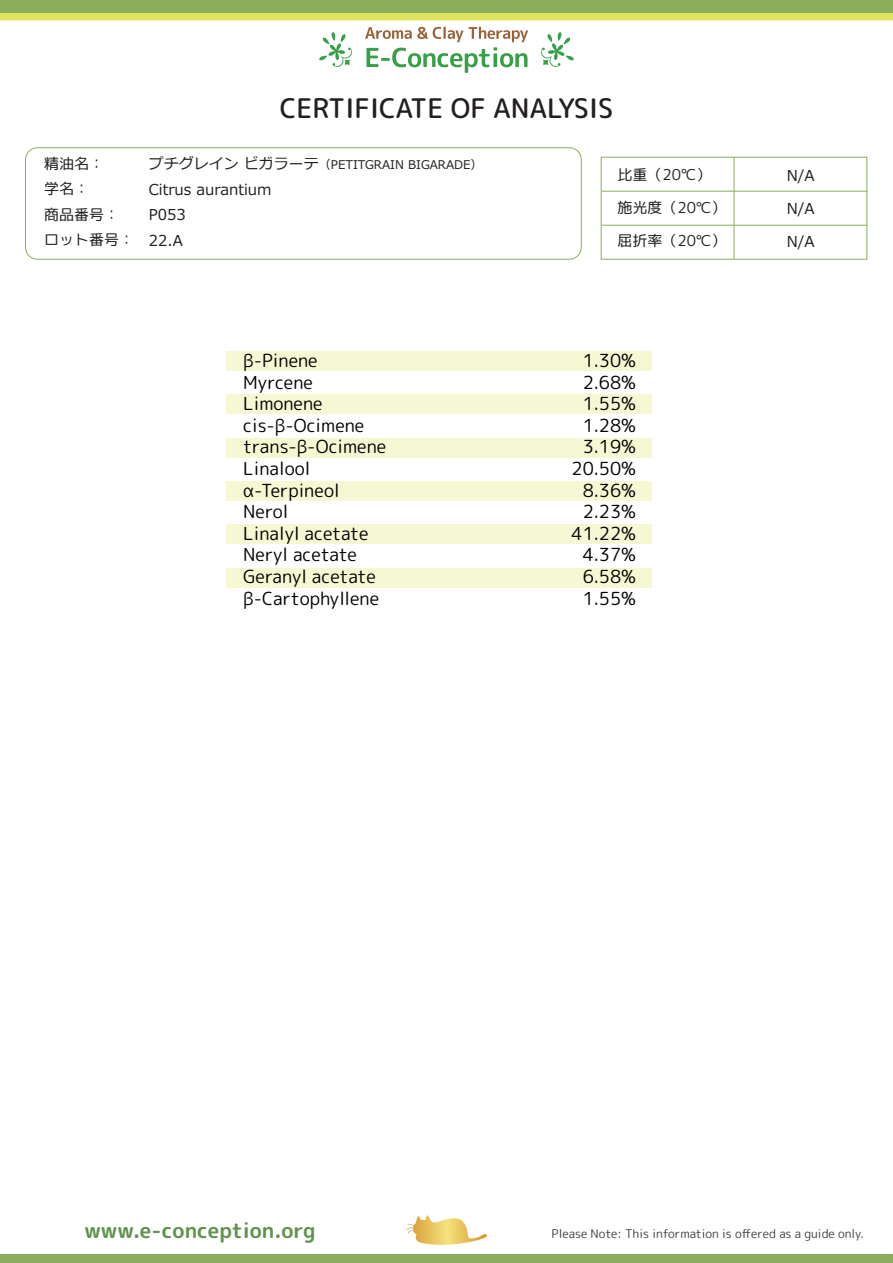
<style>
.page{position:relative;width:893px;height:1263px;background:#fff}
.page>*{position:absolute;margin:0;border:0;box-sizing:border-box;transform-origin:0 0}
.t1{font:27px "rounded mplus 1 c medium";color:#231f20}
.t2{font:21px "rounded mplus 1 c bold";color:#61934d}
.t3{font:18px/21.6px "rounded mplus 1 c regular";color:#000}
.t4{font:15px/25.5px "rounded mplus 1 c regular";color:#231f20}
.t5{font:15px/25.5px "Meiryo";color:#231f20}
.t6{font:12px "rounded mplus 1 c regular";color:#404041}
.t7{font:12px "Meiryo";color:#231f20}
.s1{font-size:15px}
</style>
<div class="page">
<div style="left:0;top:0;width:893px;height:15px;background:#8aae5b"></div>
<div style="left:0;top:13px;width:893px;height:7px;background:#dfe460"></div>
<div style="left:25px;top:147px;width:557px;height:113px;border:1px solid #8aaf5a;border-radius:12px"></div>
<div style="left:601px;top:157px;width:266px;height:103px;border:1px solid #8aaf5a"></div>
<hr style="left:602px;top:191px;width:265px;height:1px;background:#8aaf5a">
<hr style="left:602px;top:225px;width:265px;height:1px;background:#8aaf5a">
<hr style="left:734px;top:157px;width:1px;height:102px;background:#8aaf5a">
<svg style="left:365px;top:27px;width:163px;height:46px"></svg>
<svg style="left:319px;top:32px;width:33px;height:35px"></svg>
<svg style="left:541px;top:32px;width:33px;height:35px"></svg>
<svg style="left:406px;top:1215px;width:81px;height:30px"></svg>
<div style="left:0;top:1254px;width:893px;height:9px;background:#8aae5b"></div>
<div style="left:226px;top:352px;width:426px;height:19px;background:#f6f8d3"></div>
<div style="left:226px;top:395px;width:426px;height:19px;background:#f6f8d3"></div>
<div style="left:226px;top:438px;width:426px;height:19px;background:#f6f8d3"></div>
<div style="left:226px;top:481px;width:426px;height:20px;background:#f6f8d3"></div>
<div style="left:226px;top:525px;width:426px;height:19px;background:#f6f8d3"></div>
<div style="left:226px;top:568px;width:426px;height:19px;background:#f6f8d3"></div>
<h1 class="t1" style="left:280px;top:89px;width:335px">CERTIFICATE OF ANALYSIS</h1>
<p class="t7" style="left:149px;top:156px;width:335px"><span class="s1">プチグレイン ビガラーテ</span>（PETITGRAIN BIGARADE）</p>
<p class="t5" style="left:149px;top:177px;width:124px">Citrus aurantium<br>P053<br>22.A</p>
<p class="t4" style="left:44px;top:151px;width:91px">精油名：<br>学名：<br>商品番号：ロット番号：</p>
<p class="t4" style="left:617px;top:162px;width:95px">比重（20℃）</p>
<p class="t4" style="left:617px;top:195px;width:110px">施光度（20℃）</p>
<p class="t4" style="left:617px;top:228px;width:110px">屈折率（20℃）</p>
<p class="t3" style="left:243px;top:350px;width:145px">β-Pinene<br>Myrcene<br>Limonene cis-β-Ocimene trans-β-Ocimene<br>Linalool α-Terpineol<br>Nerol<br>Linalyl acetate<br>Neryl acetate<br>Geranyl acetate β-Cartophyllene</p>
<p class="t3" style="left:571px;top:350px;width:66px;text-align:right">1.30%<br>2.68%<br>1.55%<br>1.28%<br>3.19%<br>20.50%<br>8.36%<br>2.23%<br>41.22%<br>4.37%<br>6.58%<br>1.55%</p>
<p class="t5" style="left:787px;top:163px;width:30px">N/A</p>
<p class="t5" style="left:787px;top:196px;width:30px">N/A</p>
<p class="t5" style="left:787px;top:229px;width:30px">N/A</p>
<p class="t2" style="left:84px;top:1216px;width:233px">www.e-conception.org</p>
<p class="t6" style="left:552px;top:1225px;width:314px">Please Note: This information is offered as a guide only.</p>
</div>
